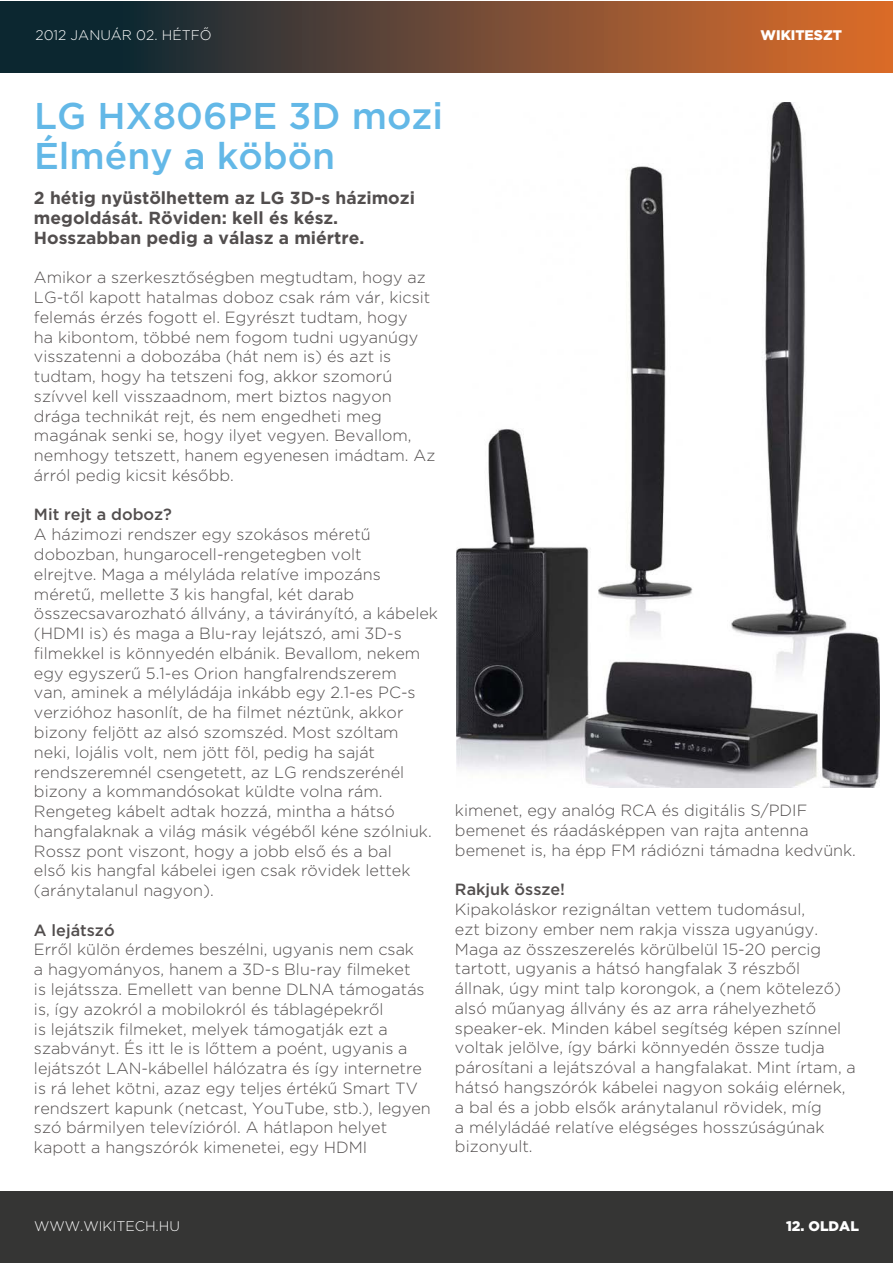
<style>
.page{position:relative;width:893px;height:1263px;background:#fff}
.page>*{position:absolute;margin:0;border:0;box-sizing:border-box;transform-origin:0 0}
.text_cim{font:500 37.2px "Gotham";color:#63b8e7}
.text_bevez{font:700 17.4px/19.8px "Gotham";color:#524e4e}
.text{font:300 16.2px/19.8px "Gotham";color:#524e4e}
.text-2{font:500 16.2px "Gotham";color:#524e4e}
.text_datum{font:300 13.95px "Gotham";color:#fff}
.text_www{font:300 13.95px "Gotham";color:#fff}
.text_tartalom{font:900 13.95px "Gotham";color:#fff}
.text_oldalszam{font:900 13.95px "Gotham";color:#fff}
</style>
<div class="page">
<div style="left:0;top:1192px;width:893px;height:71px;background:#353534"></div>
<img style="left:456px;top:102px;width:423px;height:686px">
<div style="left:0;top:1px;width:893px;height:71px;background:linear-gradient(to right,#002136,#e06f2e)"></div>
<p class="text_datum" style="left:35px;top:27px;width:178px">2012 JANUÁR 02. HÉTFŐ</p>
<p class="text_tartalom" style="left:760px;top:27px;width:83px">WIKITESZT</p>
<p class="text_cim" style="left:34px;top:95px;width:410px">LG HX806PE 3D mozi</p>
<p class="text_cim" style="left:34px;top:134px;width:303px">Élmény a köbön</p>
<p class="text_bevez" style="left:34px;top:188px;width:382px">2 hétig nyüstölhettem az LG 3D-s házimozi megoldását. Röviden: kell és kész.<br>Hosszabban pedig a válasz a miértre.</p>
<p class="text" style="left:34px;top:267px;width:403px">Amikor a szerkesztőségben megtudtam, hogy az LG-től kapott hatalmas doboz csak rám vár, kicsit felemás érzés fogott el. Egyrészt tudtam, hogy<br>ha kibontom, többé nem fogom tudni ugyanúgy visszatenni a dobozába (hát nem is) és azt is tudtam, hogy ha tetszeni fog, akkor szomorú szívvel kell visszaadnom, mert biztos nagyon drága technikát rejt, és nem engedheti meg magának senki se, hogy ilyet vegyen. Bevallom, nemhogy tetszett, hanem egyenesen imádtam. Az árról pedig kicsit később.</p>
<p class="text-2" style="left:34px;top:505px;width:140px">Mit rejt a doboz?</p>
<p class="text" style="left:34px;top:524px;width:405px">A házimozi rendszer egy szokásos méretű dobozban, hungarocell-rengetegben volt<br>elrejtve. Maga a mélyláda relatíve impozáns méretű, mellette 3 kis hangfal, két darab összecsavarozható állvány, a távirányító, a kábelek (HDMI is) és maga a Blu-ray lejátszó, ami 3D-s filmekkel is könnyedén elbánik. Bevallom, nekem egy egyszerű 5.1-es Orion hangfalrendszerem<br>van, aminek a mélyládája inkább egy 2.1-es PC-s verzióhoz hasonlít, de ha filmet néztünk, akkor bizony feljött az alsó szomszéd. Most szóltam neki, lojális volt, nem jött föl, pedig ha saját rendszeremnél csengetett, az LG rendszerénél bizony a kommandósokat küldte volna rám.<br>Rengeteg kábelt adtak hozzá, mintha a hátsó hangfalaknak a világ másik végéből kéne szólniuk.<br>Rossz pont viszont, hogy a jobb első és a bal<br>első kis hangfal kábelei igen csak rövidek lettek (aránytalanul nagyon).</p>
<p class="text-2" style="left:34px;top:921px;width:82px">A lejátszó</p>
<p class="text" style="left:34px;top:939px;width:398px">Erről külön érdemes beszélni, ugyanis nem csak<br>a hagyományos, hanem a 3D-s Blu-ray filmeket<br>is lejátssza. Emellett van benne DLNA támogatás is, így azokról a mobilokról és táblagépekről<br>is lejátszik filmeket, melyek támogatják ezt a szabványt. És itt le is lőttem a poént, ugyanis a lejátszót LAN-kábellel hálózatra és így internetre is rá lehet kötni, azaz egy teljes értékű Smart TV rendszert kapunk (netcast, YouTube, stb.), legyen szó bármilyen televízióról. A hátlapon helyet kapott a hangszórók kimenetei, egy HDMI</p>
<p class="text" style="left:455px;top:800px;width:403px">kimenet, egy analóg RCA és digitális S/PDIF bemenet és ráadásképpen van rajta antenna bemenet is, ha épp FM rádiózni támadna kedvünk.</p>
<p class="text-2" style="left:455px;top:880px;width:112px">Rakjuk össze!</p>
<p class="text" style="left:455px;top:899px;width:402px">Kipakoláskor rezignáltan vettem tudomásul,<br>ezt bizony ember nem rakja vissza ugyanúgy.<br>Maga az összeszerelés körülbelül 15-20 percig tartott, ugyanis a hátsó hangfalak 3 részből<br>állnak, úgy mint talp korongok, a (nem kötelező) alsó műanyag állvány és az arra ráhelyezhető speaker-ek. Minden kábel segítség képen színnel voltak jelölve, így bárki könnyedén össze tudja párosítani a lejátszóval a hangfalakat. Mint írtam, a hátsó hangszórók kábelei nagyon sokáig elérnek, a bal és a jobb elsők aránytalanul rövidek, míg<br>a mélyládáé relatíve elégséges hosszúságúnak bizonyult.</p>
<p class="text_www" style="left:34px;top:1218px;width:148px">WWW.WIKITECH.HU</p>
<p class="text_oldalszam" style="left:786px;top:1217px;width:74px">12. OLDAL</p>
</div>
